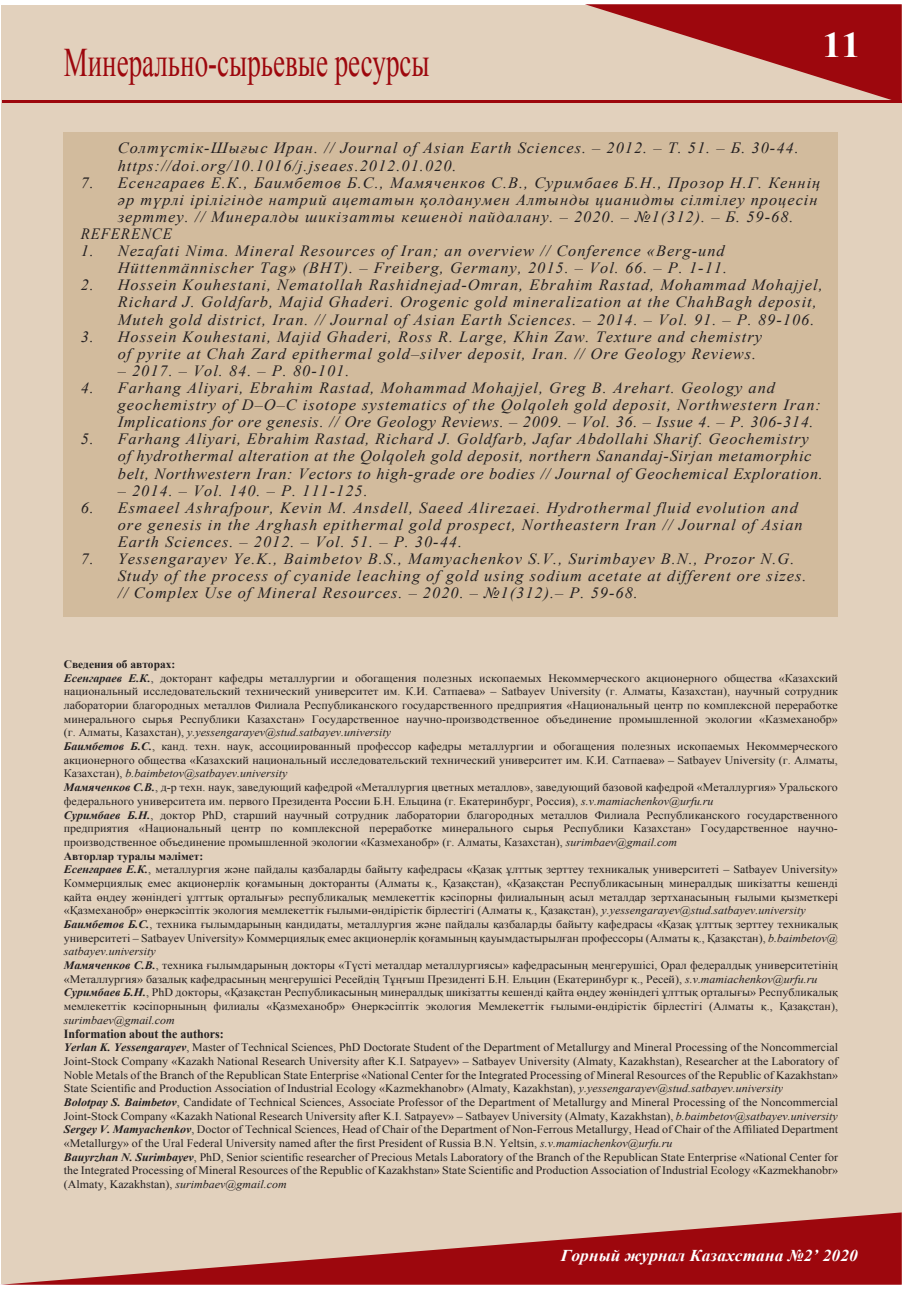
<style>
.page{position:relative;width:906px;height:1289px;background:#fff}
.page>*{position:absolute;margin:0;border:0;box-sizing:border-box;transform-origin:0 0}
.t1{font:40.5px "Times New Roman";color:#9d070d;scale:.67 1}
.t2{font:700 36px "Times New Roman";color:#fff;scale:1.05 1}
.t3{font:italic 700 16.5px "Times New Roman";letter-spacing:.005em;color:#fff;scale:1.05 1}
.t4{font:italic 15.6px/17.1px "Times New Roman";letter-spacing:.06em;color:#231f20;scale:1.05 1}
.t5{font:italic 15.6px/17.1px "Times New Roman";letter-spacing:.04em;color:#231f20;scale:1.05 1}
.t6{font:italic 15.6px "Times New Roman";letter-spacing:.06em;color:#231f20;scale:.95 1}
.t7{font:700 12.6px "Times New Roman";color:#231f20;scale:.95 1}
.t8{font:11.4px/13.6px "Times New Roman";color:#231f20;scale:1.05 1}
.t9{font:italic 11.4px "Times New Roman";color:#231f20;scale:1.05 1}
.s1{font-weight:700}
.s2{font-weight:700;font-style:italic}
.s3{font-style:italic}
</style>
<div class="page">
<div style="left:1px;top:5px;width:900px;height:1278px;background:#e2d1bd"></div>
<svg style="left:585px;top:4px;width:316px;height:96px"></svg>
<svg style="left:1px;top:1212px;width:900px;height:72px"></svg>
<hr style="left:2px;top:100px;width:899px;height:3px;background:#9d070d">
<div style="left:64px;top:132px;width:774px;height:485px;background:#d2bb9d"></div>
<h1 class="t1" style="left:64px;top:35px;width:547px">Минерально-сырьевые ресурсы</h1>
<h2 class="t2" style="left:822px;top:20px;width:38px">11</h2>
<h3 class="t4" style="left:118px;top:139px;width:650px">Солтүстік-Шығыс Иран. // Journal of Asian Earth Sciences. – 2012. – Т. 51. – Б. 30-44. https://doi.org/10.1016/j.jseaes.2012.01.020.</h3>
<h3 class="t4" style="left:81px;top:173px;width:706px">7. Есенгараев Е.К., Баимбетов Б.С., Мамяченков С.В., Суримбаев Б.Н., Прозор Н.Г. Кеннің</h3>
<h3 class="t4" style="left:118px;top:191px;width:668px">әр түрлі ірілігінде натрий ацетатын қолданумен Алтынды цианидты сілтілеу процесін</h3>
<h3 class="t4" style="left:118px;top:208px;width:645px">зерттеу. // Минералды шикізатты кешенді пайдалану. – 2020. – №1(312). – Б. 59-68.</h3>
<h3 class="t6" style="left:81px;top:223px;width:23px">Reference</h3>
<h3 class="t4" style="left:81px;top:242px;width:617px;text-align:right">1. Nezafati Nima. Mineral Resources of Iran; an overview // Conference «Berg-und<br>Hüttenmännischer Tag» (BHT). – Freiberg, Germany, 2015. – Vol. 66. – P. 1-11.</h3>
<p class="t4" style="left:118px;top:276px;width:673px;text-indent:-37px">2. Hossein Kouhestani, Nematollah Rashidnejad-Omran, Ebrahim Rastad, Mohammad Mohajjel,<br>Richard J. Goldfarb, Majid Ghaderi. Orogenic gold mineralization at the ChahBagh deposit,<br>Muteh gold district, Iran. // Journal of Asian Earth Sciences. – 2014. – Vol. 91. – P. 89-106.</p>
<h3 class="t4" style="left:118px;top:327px;width:615px;text-indent:-37px">3. Hossein Kouhestani, Majid Ghaderi, Ross R. Large, Khin Zaw. Texture and chemistry of pyrite at Chah Zard epithermal gold–silver deposit, Iran. // Ore Geology Reviews.</h3>
<h3 class="t4" style="left:118px;top:362px;width:222px">– 2017. – Vol. 84. – P. 80-101.</h3>
<p class="t4" style="left:118px;top:379px;width:671px;text-indent:-37px">4. Farhang Aliyari, Ebrahim Rastad, Mohammad Mohajjel, Greg B. Arehart. Geology and geochemistry of D–O–C isotope systematics of the Qolqoleh gold deposit, Northwestern Iran:<br>Implications for ore genesis. // Ore Geology Reviews. – 2009. – Vol. 36. – Issue 4. – P. 306-314.</p>
<p class="t5" style="left:118px;top:430px;width:673px;text-indent:-37px">5. Farhang Aliyari, Ebrahim Rastad, Richard J. Goldfarb, Jafar Abdollahi Sharif. Geochemistry of hydrothermal alteration at the Qolqoleh gold deposit, northern Sanandaj-Sirjan metamorphic belt, Northwestern Iran: Vectors to high-grade ore bodies // Journal of Geochemical Exploration.</p>
<h3 class="t4" style="left:118px;top:481px;width:240px">– 2014. – Vol. 140. – P. 111-125.</h3>
<h3 class="t4" style="left:118px;top:498px;width:654px;text-indent:-37px">6. Esmaeel Ashrafpour, Kevin M. Ansdell, Saeed Alirezaei. Hydrothermal fluid evolution and ore genesis in the Arghash epithermal gold prospect, Northeastern Iran // Journal of Asian<br>Earth Sciences. – 2012. – Vol. 51. – P. 30-44.</h3>
<p class="t4" style="left:118px;top:550px;width:657px;text-indent:-37px">7. Yessengarayev Ye.K., Baimbetov B.S., Mamyachenkov S.V., Surimbayev B.N., Prozor N.G.<br>Study of the process of cyanide leaching of gold using sodium acetate at different ore sizes. // Complex Use of Mineral Resources. – 2020. – №1(312).– P. 59-68.</p>
<p class="t8" style="left:64px;top:657px;width:739px"><span class="s1">Сведения об авторах:<br></span><span class="s2">Есенгараев Е.К.</span>, докторант кафедры металлургии и обогащения полезных ископаемых Некоммерческого акционерного общества «Казахский национальный исследовательский технический университет им. К.И. Сатпаева» – Satbayev University (г. Алматы, Казахстан), научный сотрудник лаборатории благородных металлов Филиала Республиканского государственного предприятия «Национальный центр по комплексной переработке минерального сырья Республики Казахстан» Государственное научно-производственное объединение промышленной экологии «Казмеханобр» (г. Алматы, Казахстан), <span class="s3">y.yessengarayev@stud.satbayev.university<br></span><span class="s2">Баимбетов Б.С.</span>, канд. техн. наук, ассоциированный профессор кафедры металлургии и обогащения полезных ископаемых Некоммерческого акционерного общества «Казахский национальный исследовательский технический университет им. К.И. Сатпаева» – Satbayev University (г. Алматы, Казахстан), <span class="s3">b.baimbetov@satbayev.university<br></span><span class="s2">Мамяченков С.В.</span>, д-р техн. наук, заведующий кафедрой «Металлургия цветных металлов», заведующий базовой кафедрой «Металлургия» Уральского федерального университета им. первого Президента России Б.Н. Ельцина (г. Екатеринбург, Россия), <span class="s3">s.v.mamiachenkov@urfu.ru<br></span><span class="s2">Суримбаев Б.Н.</span>, доктор PhD, старший научный сотрудник лаборатории благородных металлов Филиала Республиканского государственного предприятия «Национальный центр по комплексной переработке минерального сырья Республики Казахстан» Государственное научно&shy;производственное объединение промышленной экологии «Казмеханобр» (г. Алматы, Казахстан), <span class="s3">surimbaev@gmail.com<br></span><span class="s1">Авторлар туралы мәлімет:<br></span><span class="s2">Есенғараев Е.К.</span>, металлургия және пайдалы қазбаларды байыту кафедрасы «Қазақ ұлттық зерттеу техникалық университеті – Satbayev University» Коммерциялық емес акционерлік қоғамының докторанты (Алматы қ., Қазақстан), «Қазақстан Республикасының минералдық шикізатты кешенді қайта өңдеу жөніндегі ұлттық орталығы» республикалық мемлекеттік кәсіпорны филиалының асыл металдар зертханасының ғылыми қызметкері «Қазмеханобр» өнеркәсіптік экология мемлекеттік ғылыми-өндірістік бірлестігі (Алматы қ., Қазақстан), <span class="s3">y.yessengarayev@stud.satbayev.university </span><span class="s2">Баимбетов Б.С.</span>, техника ғылымдарының кандидаты, металлургия және пайдалы қазбаларды байыту кафедрасы «Қазақ ұлттық зерттеу техникалық университеті – Satbayev University» Коммерциялық емес акционерлік қоғамының қауымдастырылған профессоры (Алматы қ., Қазақстан), <span class="s3">b.baimbetov@ satbayev.university<br></span><span class="s2">Мамяченков С.В.</span>, техника ғылымдарының докторы «Түсті металдар металлургиясы» кафедрасының меңгерушісі, Орал федералдық университетінің «Металлургия» базалық кафедрасының меңгерушісі Ресейдің Тұңғыш Президенті Б.Н. Ельцин (Екатеринбург қ., Ресей), <span class="s3">s.v.mamiachenkov@urfu.ru </span><span class="s2">Суримбаев Б.Н.</span>, PhD докторы, «Қазақстан Республикасының минералдық шикізатты кешенді қайта өңдеу жөніндегі ұлттық орталығы» Республикалық мемлекеттік кәсіпорнының филиалы «Қазмеханобр» Өнеркәсіптік экология Мемлекеттік ғылыми-өндірістік бірлестігі (Алматы қ., Қазақстан),</p>
<p class="t9" style="left:64px;top:1012px;width:107px">surimbaev@gmail.com</p>
<p class="t7" style="left:64px;top:1024px;width:170px">Information about the authors:</p>
<p class="t8" style="left:64px;top:1040px;width:739px"><span class="s2">Yerlan K. Yessengarayev</span>, Master of Technical Sciences, PhD Doctorate Student of the Department of Metallurgy and Mineral Processing of the Noncommercial Joint-Stock Company «Kazakh National Research University after K.I. Satpayev» – Satbayev University (Almaty, Kazakhstan), Researcher at the Laboratory of Noble Metals of the Branch of the Republican State Enterprise «National Center for the Integrated Processing of Mineral Resources of the Republic of Kazakhstan» State Scientific and Production Association of Industrial Ecology «Kazmekhanobr» (Almaty, Kazakhstan), <span class="s3">y.yessengarayev@stud.satbayev.university<br></span><span class="s2">Bolotpay S. Baimbetov</span>, Candidate of Technical Sciences, Associate Professor of the Department of Metallurgy and Mineral Processing of the Noncommercial Joint-Stock Company «Kazakh National Research University after K.I. Satpayev» – Satbayev University (Almaty, Kazakhstan), <span class="s3">b.baimbetov@satbayev.university </span><span class="s2">Sergey V. Mamyachenkov</span>, Doctor of Technical Sciences, Head of Chair of the Department of Non-Ferrous Metallurgy, Head of Chair of the Affiliated Department «Metallurgy» of the Ural Federal University named after the first President of Russia B.N. Yeltsin, <span class="s3">s.v.mamiachenkov@urfu.ru<br></span><span class="s2">Bauyrzhan N. Surimbayev</span>, PhD, Senior scientific researcher of Precious Metals Laboratory of the Branch of the Republican State Enterprise «National Center for the Integrated Processing of Mineral Resources of the Republic of Kazakhstan» State Scientific and Production Association of Industrial Ecology «Kazmekhanobr» (Almaty, Kazakhstan), <span class="s3">surimbaev@gmail.com</span></p>
<h3 class="t3" style="left:561px;top:1244px;width:284px">Горный журнал Казахстана №2’ 2020</h3>
</div>
